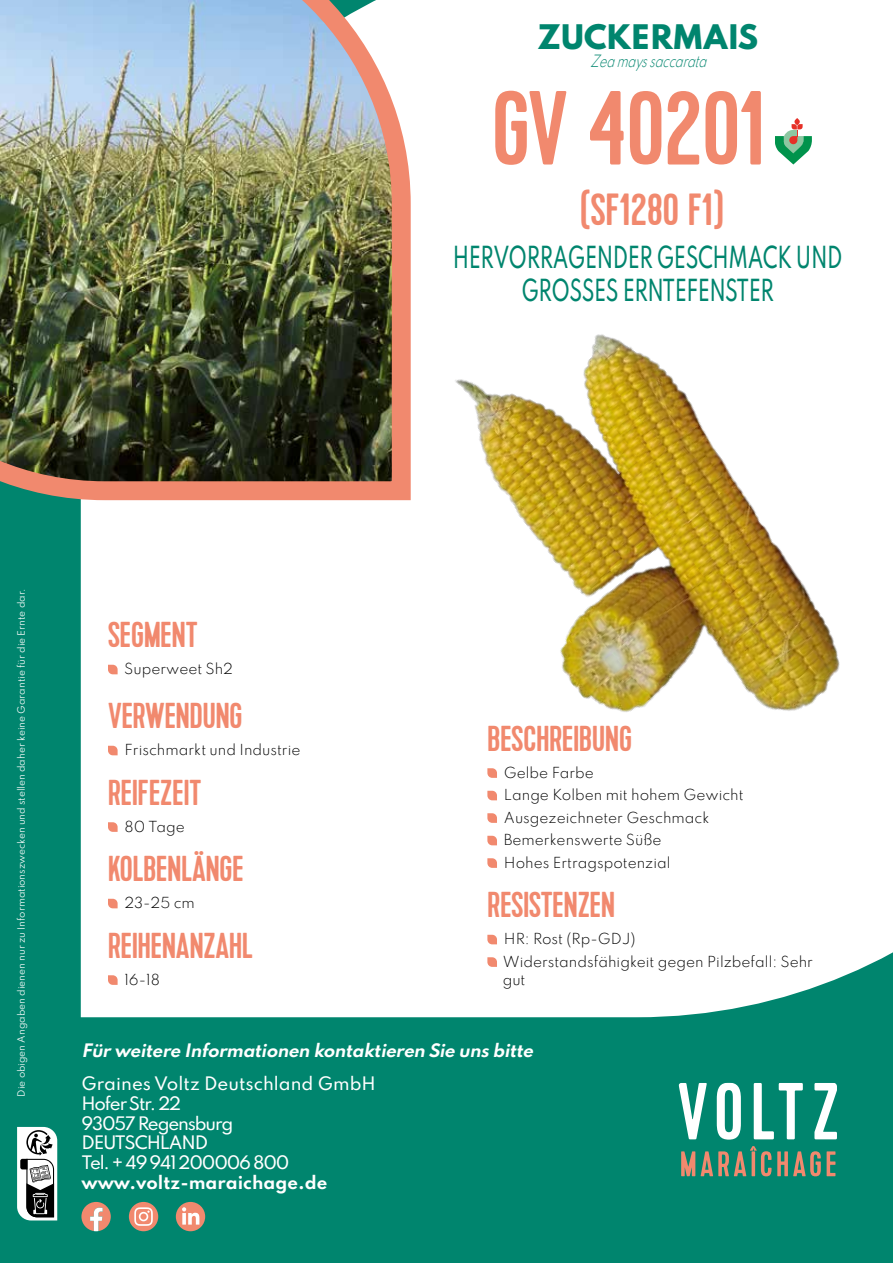
<style>
.page{position:relative;width:893px;height:1263px;background:#00856e}
.page>*{position:absolute;margin:0;border:0;box-sizing:border-box;transform-origin:0 0}
.t1{font:105px "Kapra";color:#f1896e}
.t2{font:45px "Kapra";color:#f1896e}
.t3{font:36px "Kapra";color:#f1896e}
.t4{font:800 30px "Spartan";letter-spacing:-.025em;color:#00856e}
.t5{font:500 27px/32.4px "Spartan";letter-spacing:-.025em;color:#00856e;text-align:center;scale:.7 1}
.t6{font:500 16.5px/19.8px "Spartan";letter-spacing:-.07em;color:#fff}
.t7{font:italic 700 16.5px "Spartan";color:#fff}
.t8{font:700 16.5px "Spartan";color:#fff}
.t9{font:italic 300 15px "Spartan";color:#00856e;scale:.75 1}
.t10{font:300 13.5px/22.5px "Spartan";color:#000}
.t11{font:9px "Spartan";color:#fff}
</style>
<div class="page">
<div style="left:81px;top:0;width:812px;height:1017px;background:#fff"></div>
<svg style="left:487px;top:814px;width:10px;height:9px"></svg>
<svg style="left:487px;top:836px;width:10px;height:9px"></svg>
<svg style="left:487px;top:858px;width:10px;height:10px"></svg>
<svg style="left:487px;top:935px;width:10px;height:9px"></svg>
<svg style="left:487px;top:957px;width:10px;height:10px"></svg>
<svg style="left:108px;top:665px;width:10px;height:9px"></svg>
<svg style="left:108px;top:746px;width:10px;height:9px"></svg>
<svg style="left:108px;top:822px;width:10px;height:10px"></svg>
<svg style="left:108px;top:899px;width:10px;height:9px"></svg>
<svg style="left:108px;top:975px;width:10px;height:10px"></svg>
<img style="left:0;top:0;width:420px;height:510px">
<svg style="left:17px;top:1127px;width:40px;height:93px;background:#a5a8a7"></svg>
<svg style="left:678px;top:1083px;width:29px;height:56px"></svg>
<svg style="left:717px;top:1083px;width:24px;height:56px"></svg>
<svg style="left:754px;top:1083px;width:49px;height:56px"></svg>
<svg style="left:814px;top:1083px;width:23px;height:56px"></svg>
<svg style="left:681px;top:1151px;width:14px;height:25px"></svg>
<svg style="left:701px;top:1146px;width:70px;height:30px"></svg>
<svg style="left:777px;top:1151px;width:44px;height:25px"></svg>
<svg style="left:827px;top:1151px;width:8px;height:25px"></svg>
<div style="left:129px;top:1202px;width:29px;height:29px;background:#f1896e;border-radius:50%"></div>
<svg style="left:134px;top:1207px;width:19px;height:19px"></svg>
<svg style="left:81px;top:1202px;width:30px;height:29px"></svg>
<div style="left:176px;top:1202px;width:29px;height:29px;background:#f1896e;border-radius:50%"></div>
<svg style="left:182px;top:1207px;width:17px;height:17px"></svg>
<svg style="left:775px;top:118px;width:37px;height:46px;background:#a3c7ac"></svg>
<img style="left:374px;top:270px;width:519px;height:544px">
<h3 class="t4" style="left:538px;top:15px;width:222px">ZUCKERMAIS</h3>
<p class="t9" style="left:590px;top:50px;width:164px">Zeamayssaccarata</p>
<h1 class="t1" style="left:492px;top:68px;width:275px">GV 40201</h1>
<h2 class="t2" style="left:580px;top:183px;width:145px">(SF1280 F1)</h2>
<h3 class="t5" style="left:453px;top:240px;width:558px">HERVORRAGENDER GESCHMACK UND<br>GROSSES ERNTEFENSTER</h3>
<p class="t11" style="left:14px;top:1097px;width:510px;rotate:-90deg">Die obigen Angaben dienen nur zu Informationszwecken und stellen daher keine Garantie für die Ernte dar.</p>
<h3 class="t3" style="left:108px;top:614px;width:91px">SEGMENT</h3>
<p class="t10" style="left:124px;top:657px;width:110px">Superweet Sh2</p>
<h3 class="t3" style="left:108px;top:695px;width:136px">VERWENDUNG</h3>
<p class="t10" style="left:124px;top:738px;width:178px">Frischmarkt und Industrie</p>
<h3 class="t3" style="left:108px;top:772px;width:95px">REIFEZEIT</h3>
<p class="t10" style="left:124px;top:815px;width:62px">80 Tage</p>
<h3 class="t3" style="left:108px;top:848px;width:137px">KOLBENLÄNGE</h3>
<p class="t10" style="left:124px;top:891px;width:72px">23-25 cm</p>
<h3 class="t3" style="left:108px;top:925px;width:146px">REIHENANZAHL</h3>
<p class="t10" style="left:124px;top:968px;width:37px">16-18</p>
<h3 class="t3" style="left:487px;top:718px;width:146px">BESCHREIBUNG</h3>
<p class="t10" style="left:504px;top:761px;width:241px">Gelbe Farbe<br>Lange Kolben mit hohem Gewicht<br>Ausgezeichneter Geschmack<br>Bemerkenswerte Süße<br>Hohes Ertragspotenzial</p>
<h3 class="t3" style="left:487px;top:884px;width:129px">RESISTENZEN</h3>
<p class="t10" style="left:503px;top:927px;width:312px">HR: Rost (Rp-GDJ)<br>Widerstandsfähigkeit gegen Pilzbefall: Sehr</p>
<p class="t10" style="left:503px;top:968px;width:24px">gut</p>
<p class="t7" style="left:81px;top:1037px;width:457px">Fürweitere Informationen kontaktieren Sie unsbitte</p>
<p class="t6" style="left:81px;top:1073px;width:296px">Graines Voltz Deutschland GmbH<br>Hofer Str. 22<br>93057 Regensburg<br>DEUTSCHLAND<br>Tel. + 49 941 200006 800</p>
<p class="t8" style="left:81px;top:1170px;width:248px">www.voltz-maraichage.de</p>
</div>
